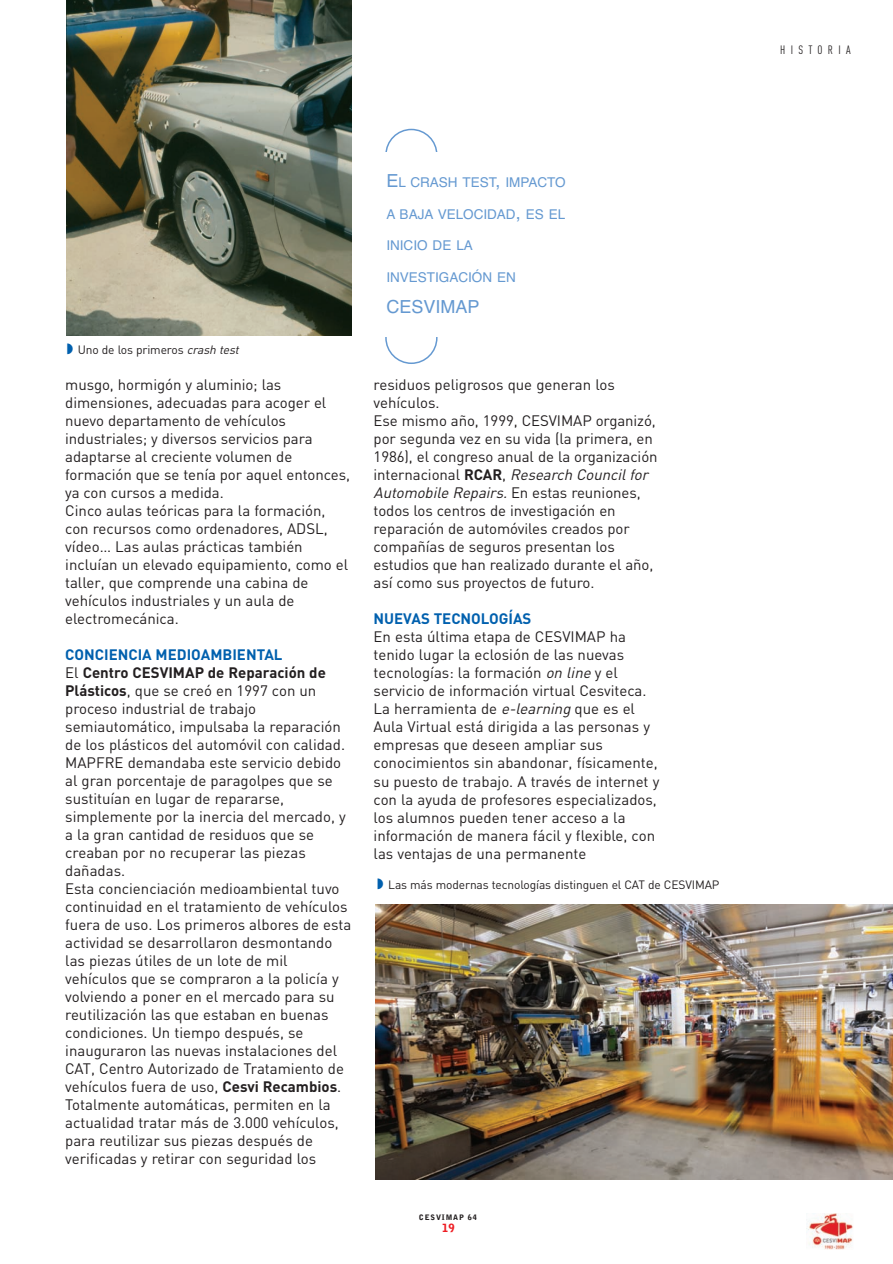
<style>
.page{position:relative;width:893px;height:1264px;background:#fff}
.page>*{position:absolute;margin:0;border:0;box-sizing:border-box;transform-origin:0 0}
.t1{font:18px "Helvetica";color:#6599d1}
.t2{font:15px/18px "DIN";color:#231f20}
.t3{font:700 15px "DIN";color:#0160ae}
.t4{font:13.5px "Helvetica";color:#6599d1}
.t5{font:12px "DIN";letter-spacing:-.01em;color:#231f20}
.t6{font:12px "DIN Cond";letter-spacing:.44em;color:#231f20}
.t7{font:900 11.25px "Bell Gothic";color:#ee1d23}
.t8{font:900 7.5px "Bell Gothic";letter-spacing:.115em;color:#231f20}
.s1{color:#0160ae}
.s2{font-style:italic}
.s3{font-weight:700;color:#0160ae}
.s4{font-weight:700}
.s5{font-size:18px}
</style>
<div class="page">
<img style="left:66px;top:0;width:827px;height:1250px">
<p class="t5" style="left:67px;top:345px;width:176px"><span class="s1">◗</span> Uno de los primeros <span class="s2">crash test</span></p>
<p class="t2" style="left:65px;top:377px;width:286px">musgo, hormigón y aluminio; las dimensiones, adecuadas para acoger el nuevo departamento de vehículos industriales; y diversos servicios para adaptarse al creciente volumen de formación que se tenía por aquel entonces, ya con cursos a medida.<br>Cinco aulas teóricas para la formación, con recursos como ordenadores, ADSL, vídeo… Las aulas prácticas también incluían un elevado equipamiento, como el taller, que comprende una cabina de vehículos industriales y un aula de electromecánica.</p>
<p class="t2" style="left:65px;top:647px;width:287px"><span class="s3">CONCIENCIA MEDIOAMBIENTAL<br></span>El <span class="s4">Centro CESVIMAP de Reparación de Plásticos</span>, que se creó en 1997 con un proceso industrial de trabajo semiautomático, impulsaba la reparación de los plásticos del automóvil con calidad.<br>MAPFRE demandaba este servicio debido al gran porcentaje de paragolpes que se sustituían en lugar de repararse, simplemente por la inercia del mercado, y a la gran cantidad de residuos que se creaban por no recuperar las piezas dañadas.<br>Esta concienciación medioambiental tuvo continuidad en el tratamiento de vehículos fuera de uso. Los primeros albores de esta actividad se desarrollaron desmontando las piezas útiles de un lote de mil vehículos que se compraron a la policía y volviendo a poner en el mercado para su reutilización las que estaban en buenas condiciones. Un tiempo después, se inauguraron las nuevas instalaciones del CAT, Centro Autorizado de Tratamiento de vehículos fuera de uso, <span class="s4">Cesvi Recambios</span>.<br>Totalmente automáticas, permiten en la actualidad tratar más de 3.000 vehículos, para reutilizar sus piezas después de verificadas y retirar con seguridad los</p>
<p class="t4" style="left:386px;top:177px;width:181px"><span class="s5">E</span>L CRASH TEST<span class="s5">,</span> IMPACTO</p>
<p class="t4" style="left:386px;top:209px;width:180px">A BAJA VELOCIDAD<span class="s5">,</span> ES EL</p>
<p class="t4" style="left:386px;top:240px;width:88px">INICIO DE LA</p>
<p class="t4" style="left:386px;top:272px;width:131px">INVESTIGACIÓN EN</p>
<p class="t1" style="left:386px;top:300px;width:95px">CESVIMAP</p>
<p class="t2" style="left:373px;top:377px;width:286px">residuos peligrosos que generan los vehículos.<br>Ese mismo año, 1999, CESVIMAP organizó, por segunda vez en su vida (la primera, en 1986), el congreso anual de la organización internacional <span class="s4">RCAR</span>, <span class="s2">Research Council for Automobile Repairs.</span> E n e s t a s re u n i o n e s , todos los centros de investigación en reparación de automóviles creados por compañías de seguros presentan los estudios que han realizado durante el año, así como sus proyectos de futuro.</p>
<p class="t3" style="left:373px;top:613px;width:159px">NUEVAS TECNOLOGÍAS</p>
<p class="t2" style="left:373px;top:629px;width:287px">En esta última etapa de CESVIMAP ha tenido lugar la eclosión de las nuevas tecnologías: la formación <span class="s2">on line</span>y el servicio de información virtual Cesviteca.<br>La herramienta de <span class="s2">e-learning</span>que es el Aula Virtual está dirigida a las personas y empresas que deseen ampliar sus conocimientos sin abandonar, físicamente, su puesto de trabajo. A través de internet y con la ayuda de profesores especializados, los alumnos pueden tener acceso a la información de manera fácil y flexible, con las ventajas de una permanente</p>
<p class="t5" style="left:377px;top:880px;width:344px"><span class="s1">◗</span> Las más modernas tecnologías distinguen el CAT de CESVIMAP</p>
<p class="t8" style="left:419px;top:1214px;width:60px">CESVIMAP 64</p>
<p class="t7" style="left:442px;top:1223px;width:14px">19</p>
<p class="t6" style="left:780px;top:46px;width:72px">HISTORIA</p>
</div>
